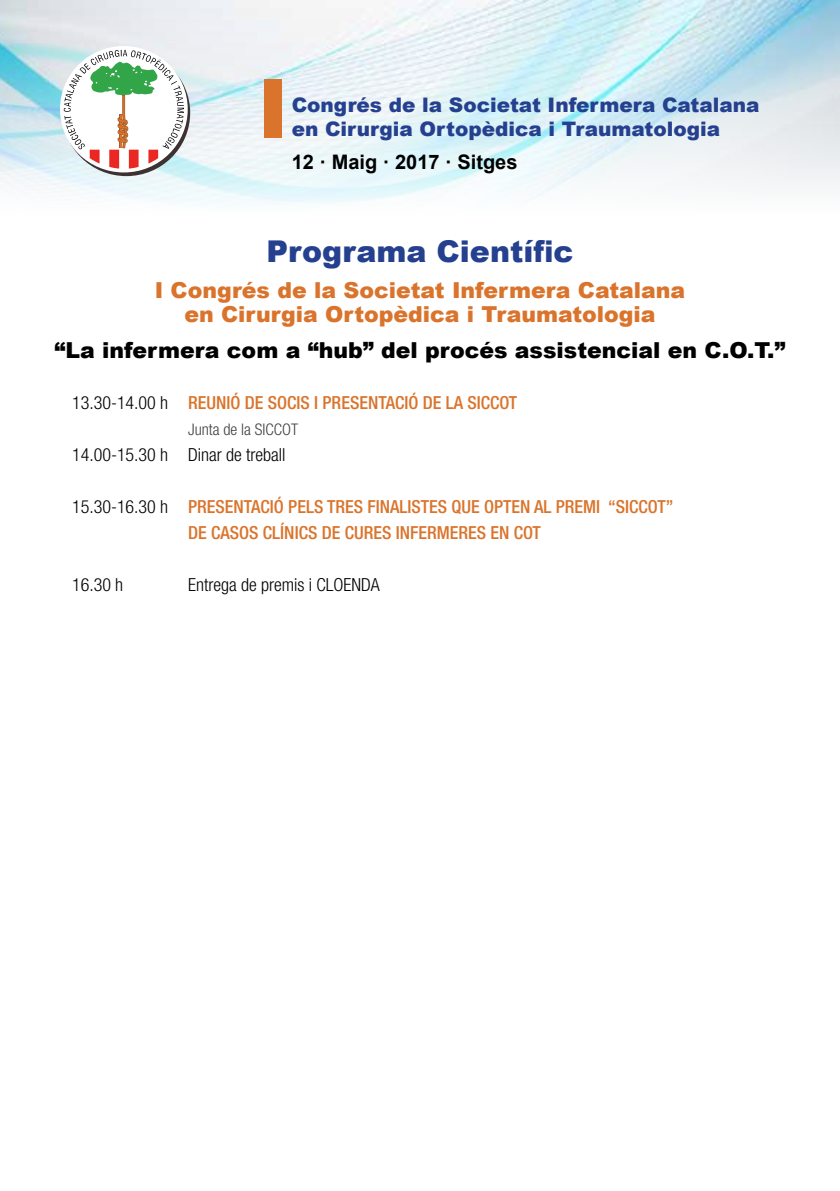
<style>
.page{position:relative;width:840px;height:1191px;background:#fff}
.page>*{position:absolute;margin:0;border:0;box-sizing:border-box;transform-origin:0 0}
.t1{font:900 81px "Arial";color:#da742c}
.t2{font:900 30px "Arial";color:#25408f}
.t3{font:900 22px/24px "Arial";color:#da742c;text-align:center}
.t4{font:900 22px "Arial";color:#000}
.t5{font:900 20px/24px "Arial";color:#25408f}
.t6{font:700 20px "Arial";color:#000}
.t7{font:500 condensed 18px/26px "Helvetica Neue LT Com";color:#da742c}
.t8{font:300 condensed 18px "Helvetica Neue LT Com";color:#000}
.t9{font:300 condensed 16px "Helvetica Neue LT Com";color:#414042}
.s1{font-weight:300;color:#000}
</style>
<div class="page">
<img style="left:0;top:0;width:839px;height:204px">
<div style="left:60px;top:46px;width:128px;height:126px;border:19px solid #fff;border-radius:50%"></div>
<svg style="left:64px;top:50px;width:120px;height:119px"></svg>
<h1 class="t1" style="left:257px;top:49px;width:33px">I</h1>
<p class="t5" style="left:291px;top:92px;width:469px">Congrés de la Societat Infermera Catalana en Cirurgia Ortopèdica i Traumatologia</p>
<p class="t6" style="left:291px;top:149px;width:227px">12 · Maig · 2017 · Sitges</p>
<h2 class="t2" style="left:266px;top:230px;width:308px">Programa Científic</h2>
<p class="t3" style="left:155px;top:278px;width:532px">I Congrés de la Societat Infermera Catalana en Cirurgia Ortopèdica i Traumatologia</p>
<p class="t4" style="left:54px;top:334px;width:732px">“La infermera com a “hub” del procés assistencial en C.O.T.”</p>
<p class="t7" style="left:72px;top:390px;width:446px"><span class="s1">13.30-14.00 h</span> REUNIÓ DE SOCIS I PRESENTACIÓ DE LA SICCOT</p>
<p class="t9" style="left:188px;top:420px;width:111px">Junta de la SICCOT</p>
<p class="t8" style="left:72px;top:444px;width:215px">14.00-15.30 h Dinar de treball</p>
<p class="t7" style="left:188px;top:494px;width:486px;text-indent:-116px"><span class="s1">15.30-16.30 h</span> PRESENTACIÓ PELS TRES FINALISTES QUE OPTEN AL PREMI “SICCOT”<br>DE CASOS CLÍNICS DE CURES INFERMERES EN COT</p>
<p class="t8" style="left:72px;top:574px;width:53px">16.30 h</p>
<p class="t8" style="left:188px;top:574px;width:193px">Entrega de premis i CLOENDA</p>
</div>
